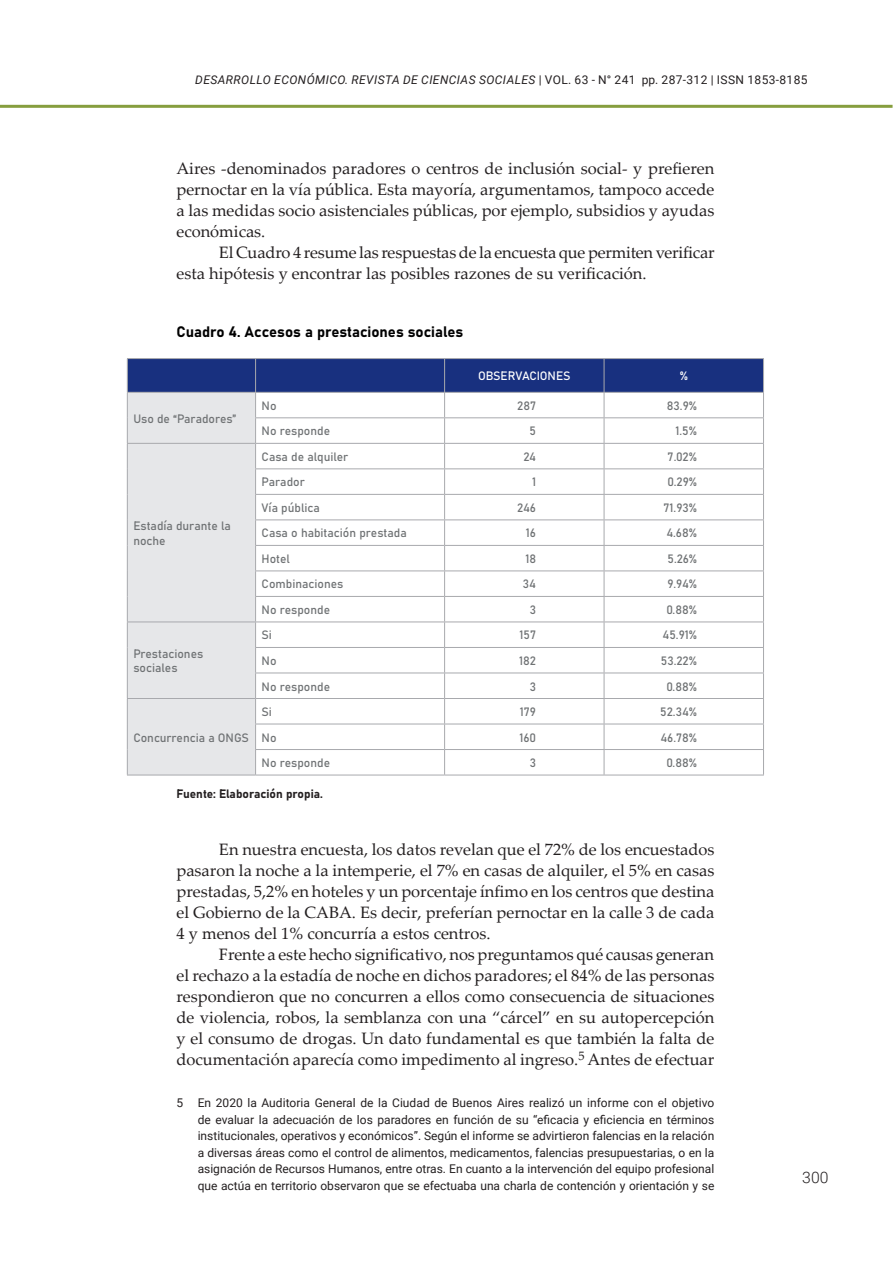
<style>
.page{position:relative;width:893px;height:1263px;background:#fff}
.page>*{position:absolute;margin:0;border:0;box-sizing:border-box;transform-origin:0 0}
.t1{font:16.5px/21px "Palatino Linotype";color:#231f20;text-align:justify}
.t2{font:300 15.75px "Roboto";color:#231f20}
.t3{font:15px "Bahnschrift";color:#000001}
.t4{font:12px/16.5px "Roboto";color:#231f20;text-align:justify}
.t5{font:12px/14.4px "Bahnschrift";color:#6f7274}
.t6{font:italic 12px "Roboto";letter-spacing:.035em;color:#231f20}
.t7{font:12px "Bahnschrift";color:#231f20}
.t8{font:12px "Bahnschrift";letter-spacing:-.01em;color:#fff}
.s1{font-style:normal}
</style>
<div class="page">
<hr style="left:0;top:105px;width:892px;height:3px;background:#869e3e">
<hr style="left:127px;top:358px;width:129px;height:1px;background:#a8a9ad">
<hr style="left:256px;top:358px;width:189px;height:1px;background:#a8a9ad">
<hr style="left:445px;top:358px;width:159px;height:1px;background:#a8a9ad">
<hr style="left:604px;top:358px;width:160px;height:1px;background:#a8a9ad">
<hr style="left:127px;top:775px;width:129px;height:1px;background:#a8a9ad">
<svg style="left:127px;top:359px;width:637px;height:416px"></svg>
<hr style="left:256px;top:775px;width:189px;height:1px;background:#a8a9ad">
<hr style="left:445px;top:775px;width:159px;height:1px;background:#a8a9ad">
<hr style="left:604px;top:775px;width:160px;height:1px;background:#a8a9ad">
<p class="t6" style="left:195px;top:72px;width:614px">DESARROLLO ECONÓMICO. REVISTA DE CIENCIAS SOCIALES <span class="s1">| VOL. 63 - N° 241 pp. 287-312 | ISSN 1853-8185</span></p>
<p class="t1" style="left:176px;top:157px;width:539px">Aires -denominados paradores o centros de inclusión social- y prefieren pernoctar en la vía pública. Esta mayoría, argumentamos, tampoco accede a las medidas socio asistenciales públicas, por ejemplo, subsidios y ayudas económicas.</p>
<p class="t1" style="left:176px;top:241px;width:540px;text-indent:43px">El Cuadro 4 resume las respuestas de la encuesta que permiten verificar esta hipótesis y encontrar las posibles razones de su verificación.</p>
<p class="t3" style="left:176px;top:320px;width:288px">Cuadro 4. Accesos a prestaciones sociales</p>
<p class="t8" style="left:478px;top:367px;width:94px">OBSERVACIONES</p>
<p class="t8" style="left:680px;top:367px;width:10px">%</p>
<p class="t5" style="left:133px;top:410px;width:105px">Uso de “Paradores”</p>
<p class="t5" style="left:133px;top:518px;width:99px">Estadía durante la noche</p>
<p class="t5" style="left:133px;top:645px;width:72px">Prestaciones sociales</p>
<p class="t5" style="left:262px;top:398px;width:16px">No</p>
<p class="t5" style="left:517px;top:398px;width:20px">287</p>
<p class="t5" style="left:667px;top:398px;width:32px">83.9%</p>
<p class="t5" style="left:262px;top:423px;width:70px">No responde</p>
<p class="t5" style="left:530px;top:423px;width:8px">5</p>
<p class="t5" style="left:676px;top:423px;width:23px">1.5%</p>
<p class="t5" style="left:262px;top:449px;width:88px">Casa de alquiler</p>
<p class="t5" style="left:523px;top:449px;width:14px">24</p>
<p class="t5" style="left:668px;top:449px;width:31px">7.02%</p>
<p class="t5" style="left:262px;top:474px;width:45px">Parador</p>
<p class="t5" style="left:532px;top:474px;width:5px">1</p>
<p class="t5" style="left:667px;top:474px;width:31px">0.29%</p>
<p class="t5" style="left:262px;top:500px;width:60px">Vía pública</p>
<p class="t5" style="left:517px;top:500px;width:20px">246</p>
<p class="t5" style="left:664px;top:500px;width:35px">71.93%</p>
<p class="t5" style="left:262px;top:525px;width:147px">Casa o habitación prestada</p>
<p class="t5" style="left:526px;top:525px;width:12px">16</p>
<p class="t5" style="left:666px;top:525px;width:32px">4.68%</p>
<p class="t5" style="left:262px;top:551px;width:30px">Hotel</p>
<p class="t5" style="left:525px;top:551px;width:12px">18</p>
<p class="t5" style="left:668px;top:551px;width:31px">5.26%</p>
<p class="t5" style="left:262px;top:576px;width:83px">Combinaciones</p>
<p class="t5" style="left:523px;top:576px;width:15px">34</p>
<p class="t5" style="left:667px;top:576px;width:31px">9.94%</p>
<p class="t5" style="left:262px;top:602px;width:70px">No responde</p>
<p class="t5" style="left:530px;top:602px;width:8px">3</p>
<p class="t5" style="left:666px;top:602px;width:32px">0.88%</p>
<p class="t5" style="left:262px;top:627px;width:12px">Si</p>
<p class="t5" style="left:520px;top:627px;width:18px">157</p>
<p class="t5" style="left:663px;top:627px;width:36px">45.91%</p>
<p class="t5" style="left:262px;top:653px;width:16px">No</p>
<p class="t5" style="left:519px;top:653px;width:18px">182</p>
<p class="t5" style="left:661px;top:653px;width:38px">53.22%</p>
<p class="t5" style="left:262px;top:678px;width:70px">No responde</p>
<p class="t5" style="left:530px;top:678px;width:8px">3</p>
<p class="t5" style="left:666px;top:678px;width:32px">0.88%</p>
<p class="t5" style="left:262px;top:704px;width:12px">Si</p>
<p class="t5" style="left:520px;top:704px;width:18px">179</p>
<p class="t5" style="left:660px;top:704px;width:38px">52.34%</p>
<p class="t5" style="left:262px;top:729px;width:16px">No</p>
<p class="t5" style="left:519px;top:729px;width:18px">160</p>
<p class="t5" style="left:660px;top:729px;width:38px">46.78%</p>
<p class="t5" style="left:262px;top:755px;width:70px">No responde</p>
<p class="t5" style="left:530px;top:755px;width:8px">3</p>
<p class="t5" style="left:666px;top:755px;width:32px">0.88%</p>
<p class="t7" style="left:176px;top:785px;width:148px">Fuente: Elaboración propia.</p>
<p class="t5" style="left:133px;top:729px;width:117px">Concurrencia a ONGS</p>
<p class="t1" style="left:176px;top:838px;width:539px;text-indent:43px">En nuestra encuesta, los datos revelan que el 72% de los encuestados pasaron la noche a la intemperie, el 7% en casas de alquiler, el 5% en casas prestadas, 5,2% en hoteles y un porcentaje ínfimo en los centros que destina el Gobierno de la CABA. Es decir, preferían pernoctar en la calle 3 de cada 4 y menos del 1% concurría a estos centros.</p>
<p class="t1" style="left:176px;top:943px;width:539px;text-indent:43px">Frente a este hecho significativo, nos preguntamos qué causas generan el rechazo a la estadía de noche en dichos paradores; el 84% de las personas respondieron que no concurren a ellos como consecuencia de situaciones de violencia, robos, la semblanza con una “cárcel” en su autopercepción y el consumo de drogas. Un dato fundamental es que también la falta de documentación aparecía como impedimento al ingreso.<sup>5</sup> Antes de efectuar</p>
<p class="t4" style="left:198px;top:1094px;width:518px;text-indent:-21px">5 En 2020 la Auditoria General de la Ciudad de Buenos Aires realizó un informe con el objetivo de evaluar la adecuación de los paradores en función de su “eficacia y eficiencia en términos institucionales, operativos y económicos”. Según el informe se advirtieron falencias en la relación a diversas áreas como el control de alimentos, medicamentos, falencias presupuestarias, o en la asignación de Recursos Humanos, entre otras. En cuanto a la intervención del equipo profesional que actúa en territorio observaron que se efectuaba una charla de contención y orientación y se</p>
<p class="t2" style="left:802px;top:1166px;width:28px">300</p>
</div>
